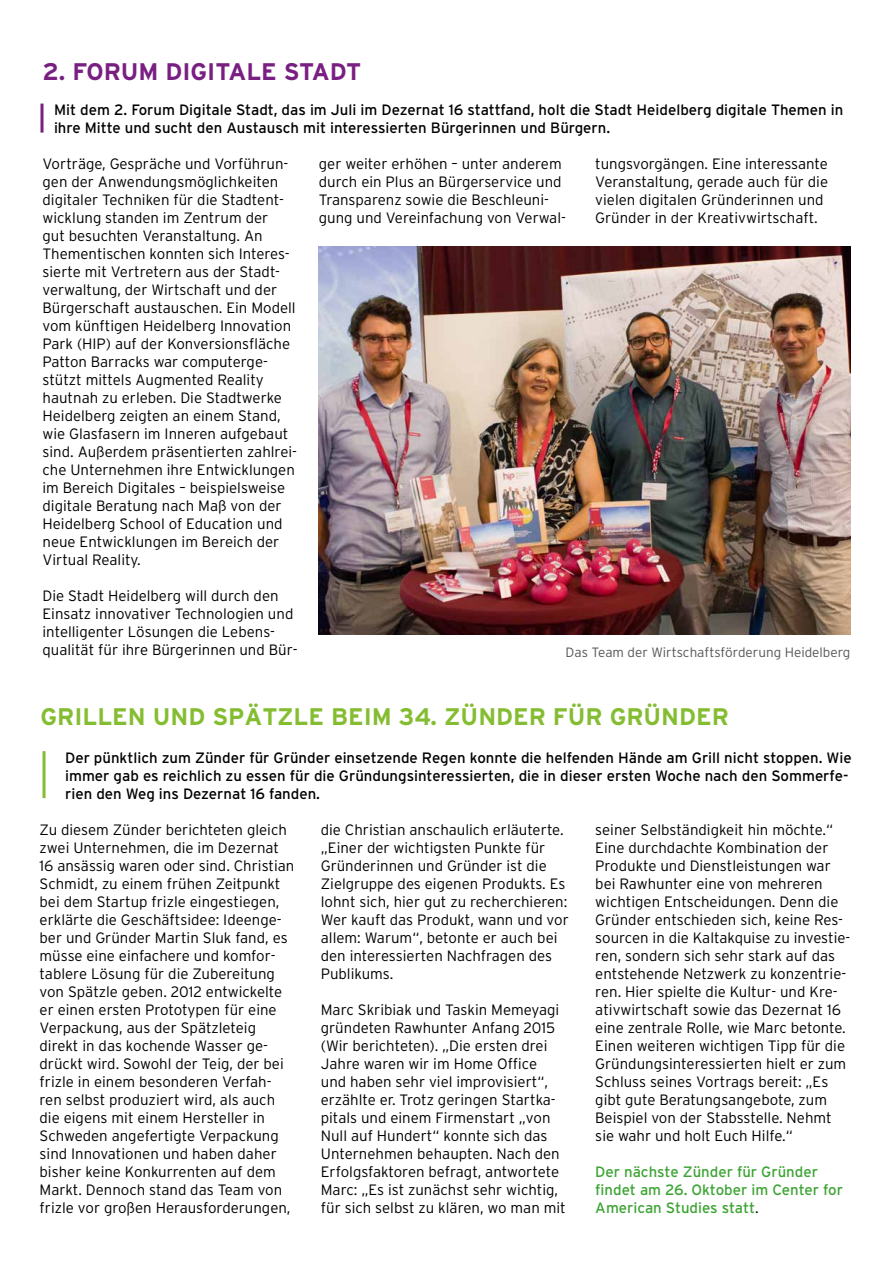
<style>
.page{position:relative;width:893px;height:1263px;background:#fff}
.page>*{position:absolute;margin:0;border:0;box-sizing:border-box;transform-origin:0 0}
.t1{font:700 24px "Interstate";color:#85bd32}
.t2{font:700 24px "Interstate";color:#791f82}
.t3{font:300 15px/18px "Interstate";color:#000}
.t4{font:15px/18px "Interstate";color:#000}
.t5{font:15px/18px "Interstate";color:#3da434}
.t6{font:300 13.5px "Interstate";color:#565656}
.s1{font-weight:300;color:#000}
</style>
<div class="page">
<svg style="left:40px;top:104px;width:4px;height:29px"></svg>
<hr style="left:43px;top:751px;width:3px;height:47px;background:#85bd32">
<img style="left:319px;top:247px;width:531px;height:387px">
<h1 class="t2" style="left:43px;top:57px;width:320px">2. FORUM DIGITALE STADT</h1>
<p class="t4" style="left:54px;top:100px;width:791px">Mit dem 2. Forum Digitale Stadt, das im Juli im Dezernat 16 stattfand, holt die Stadt Heidelberg digitale Themen in ihre Mitte und sucht den Austausch mit interessierten Bürgerinnen und Bürgern.</p>
<p class="t3" style="left:43px;top:154px;width:256px">Vorträge, Gespräche und Vorführun&shy;gen der Anwendungsmöglichkeiten digitaler Techniken für die Stadtent&shy;wicklung standen im Zentrum der<br>gut besuchten Veranstaltung. An Thementischen konnten sich Interes&shy;sierte mit Vertretern aus der Stadt&shy;verwaltung, der Wirtschaft und der Bürgerschaft austauschen. Ein Modell vom künftigen Heidelberg Innovation Park (HIP) auf der Konversionsfläche Patton Barracks war computerge&shy;stützt mittels Augmented Reality hautnah zu erleben. Die Stadtwerke Heidelberg zeigten an einem Stand, wie Glasfasern im Inneren aufgebaut sind. Außerdem präsentierten zahlrei&shy;che Unternehmen ihre Entwicklungen im Bereich Digitales – beispielsweise digitale Beratung nach Maß von der Heidelberg School of Education und neue Entwicklungen im Bereich der Virtual Reality.</p>
<p class="t3" style="left:43px;top:586px;width:257px">Die Stadt Heidelberg will durch den Einsatz innovativer Technologien und intelligenter Lösungen die Lebens&shy;qualität für ihre Bürgerinnen und Bür-</p>
<p class="t3" style="left:319px;top:154px;width:248px">ger weiter erhöhen – unter anderem durch ein Plus an Bürgerservice und Transparenz sowie die Beschleuni&shy;gung und Vereinfachung von Verwal-</p>
<p class="t3" style="left:595px;top:154px;width:234px">tungsvorgängen. Eine interessante Veranstaltung, gerade auch für die vielen digitalen Gründerinnen und Gründer in der Kreativwirtschaft.</p>
<p class="t6" style="left:566px;top:644px;width:286px">Das Team der Wirtschaftsförderung Heidelberg</p>
<h1 class="t1" style="left:40px;top:702px;width:690px">GRILLEN UND SPÄTZLE BEIM 34. ZÜNDER FÜR GRÜNDER</h1>
<p class="t4" style="left:65px;top:748px;width:788px">Der pünktlich zum Zünder für Gründer einsetzende Regen konnte die helfenden Hände am Grill nicht stoppen. Wie immer gab es reichlich zu essen für die Gründungsinteressierten, die in dieser ersten Woche nach den Sommerfe&shy;rien den Weg ins Dezernat 16 fanden.</p>
<p class="t3" style="left:40px;top:820px;width:256px">Zu diesem Zünder berichteten gleich zwei Unternehmen, die im Dezernat 16 ansässig waren oder sind. Christian Schmidt, zu einem frühen Zeitpunkt bei dem Startup frizle eingestiegen, erklärte die Geschäftsidee: Ideenge&shy;ber und Gründer Martin Sluk fand, es müsse eine einfachere und komfor&shy;tablere Lösung für die Zubereitung von Spätzle geben. 2012 entwickelte er einen ersten Prototypen für eine Verpackung, aus der Spätzleteig direkt in das kochende Wasser ge&shy;drückt wird. Sowohl der Teig, der bei frizle in einem besonderen Verfah&shy;ren selbst produziert wird, als auch die eigens mit einem Hersteller in Schweden angefertigte Verpackung sind Innovationen und haben daher bisher keine Konkurrenten auf dem Markt. Dennoch stand das Team von frizle vor großen Herausforderungen,</p>
<p class="t3" style="left:321px;top:820px;width:249px">die Christian anschaulich erläuterte. „Einer der wichtigsten Punkte für Gründerinnen und Gründer ist die Zielgruppe des eigenen Produkts. Es lohnt sich, hier gut zu recherchieren:<br>Wer kauft das Produkt, wann und vor allem: Warum“, betonte er auch bei den interessierten Nachfragen des Publikums.</p>
<p class="t3" style="left:321px;top:1000px;width:247px">Marc Skribiak und Taskin Memeyagi gründeten Rawhunter Anfang 2015 (Wir berichteten). „Die ersten drei Jahre waren wir im Home Office und haben sehr viel improvisiert“, erzählte er. Trotz geringen Startka&shy;pitals und einem Firmenstart „von Null auf Hundert“ konnte sich das Unternehmen behaupten. Nach den Erfolgsfaktoren befragt, antwortete Marc: „Es ist zunächst sehr wichtig, für sich selbst zu klären, wo man mit</p>
<p class="t3" style="left:595px;top:820px;width:257px">seiner Selbständigkeit hin möchte.“ Eine durchdachte Kombination der Produkte und Dienstleistungen war bei Rawhunter eine von mehreren wichtigen Entscheidungen. Denn die Gründer entschieden sich, keine Res&shy;sourcen in die Kaltakquise zu investie&shy;ren, sondern sich sehr stark auf das entstehende Netzwerk zu konzentrie&shy;ren. Hier spielte die Kultur- und Kre&shy;ativwirtschaft sowie das Dezernat 16 eine zentrale Rolle, wie Marc betonte.<br>Einen weiteren wichtigen Tipp für die Gründungsinteressierten hielt er zum Schluss seines Vortrags bereit: „Es gibt gute Beratungsangebote, zum Beispiel von der Stabsstelle. Nehmt sie wahr und holt Euch Hilfe.“</p>
<p class="t5" style="left:595px;top:1162px;width:249px">Der nächste Zünder für Gründer findet am 26. Oktober im Center for<br>American Studies statt<span class="s1">.</span></p>
</div>
